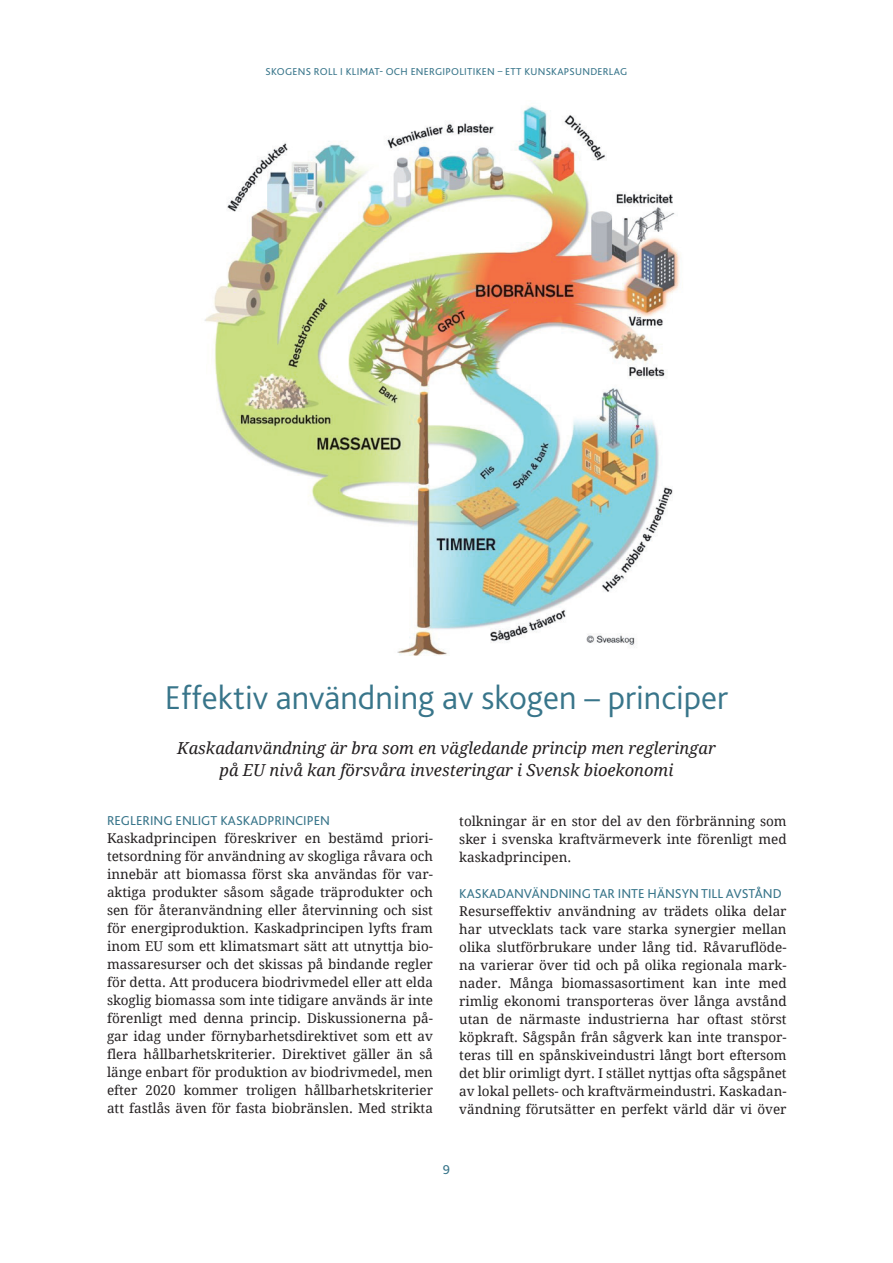
<style>
.page{position:relative;width:893px;height:1263px;background:#fff}
.page>*{position:absolute;margin:0;border:0;box-sizing:border-box;transform-origin:0 0}
.t1{font:300 34.5px "Bliss 2";color:#38758a}
.t2{font:italic 16.5px/22.5px "Droid Serif";color:#231f20;text-align:center}
.t3{font:13.5px/18px "Droid Serif";color:#231f20;text-align:justify}
.t4{font:13.5px "Bliss 2";color:#38758a}
.t5{font:10.5px "Bliss 2";letter-spacing:.025em;color:#38758a}
</style>
<div class="page">
<img style="left:204px;top:106px;width:476px;height:550px">
<p class="t5" style="left:266px;top:65px;width:363px">SKOGENS ROLL I KLIMAT- OCH ENERGIPOLITIKEN – ETT KUNSKAPSUNDERLAG</p>
<h1 class="t1" style="left:165px;top:676px;width:565px">Effektiv användning av skogen – principer</h1>
<p class="t2" style="left:177px;top:737px;width:540px">Kaskadanvändning är bra som en vägledande princip men regleringar på EU nivå kan försvåra investeringar i Svensk bioekonomi</p>
<p class="t4" style="left:107px;top:812px;width:225px">REGLERING ENLIGT KASKADPRINCIPEN</p>
<p class="t3" style="left:107px;top:830px;width:328px">Kaskadprincipen föreskriver en bestämd priori&shy;tetsordning för användning av skogliga råvara och innebär att biomassa först ska användas för var&shy;aktiga produkter såsom sågade träprodukter och sen för återanvändning eller återvinning och sist för energiproduktion. Kaskadprincipen lyfts fram inom EU som ett klimatsmart sätt att utnyttja bio&shy;massaresurser och det skissas på bindande regler för detta. Att producera biodrivmedel eller att elda skoglig biomassa som inte tidigare används är inte förenligt med denna princip. Diskussionerna på&shy;gar idag under förnybarhetsdirektivet som ett av flera hållbarhetskriterier. Direktivet gäller än så länge enbart för produktion av biodrivmedel, men efter 2020 kommer troligen hållbarhetskriterier att fastlås även för fasta biobränslen. Med strikta</p>
<p class="t3" style="left:459px;top:812px;width:329px">tolkningar är en stor del av den förbränning som sker i svenska kraftvärmeverk inte förenligt med kaskadprincipen.</p>
<p class="t4" style="left:459px;top:885px;width:324px">KASKADANVÄNDNING TAR INTE HÄNSYN TILL AVSTÅND</p>
<p class="t3" style="left:459px;top:902px;width:329px">Resurseffektiv användning av trädets olika delar har utvecklats tack vare starka synergier mellan olika slutförbrukare under lång tid. Råvaruflöde&shy;na varierar över tid och på olika regionala mark&shy;nader. Många biomassasortiment kan inte med rimlig ekonomi transporteras över långa avstånd utan de närmaste industrierna har oftast störst köpkraft. Sågspån från sågverk kan inte transpor&shy;teras till en spånskiveindustri långt bort eftersom det blir orimligt dyrt. I stället nyttjas ofta sågspånet av lokal pellets- och kraftvärmeindustri. Kaskadan&shy;vändning förutsätter en perfekt värld där vi över</p>
<p class="t4" style="left:443px;top:1161px;width:9px">9</p>
</div>
